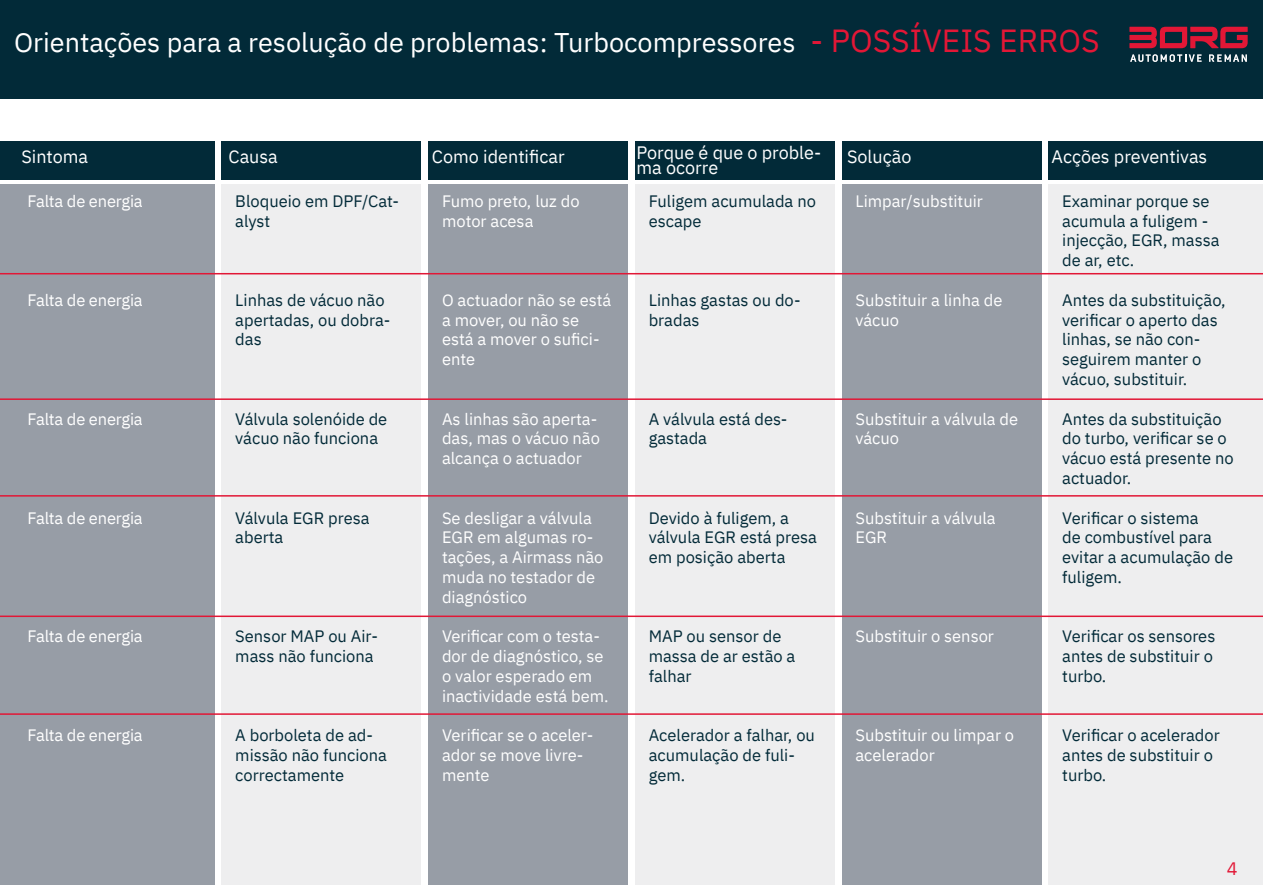
<style>
.page{position:relative;width:1263px;height:893px;background:#fff}
.page>*{position:absolute;margin:0;border:0;box-sizing:border-box;transform-origin:0 0}
.t1{font:27px "IBM Plex Sans";color:#fff}
.t2{font:18px/15px "IBM Plex Sans";color:#fff}
.t3{font:18px "IBM Plex Sans";color:#e21736}
.t4{font:16.5px/19.8px "IBM Plex Sans";color:#022a38}
.t5{font:16.5px/19.8px "IBM Plex Sans";color:#fff}
.s1{font-size:31.95px;color:#e21736}
</style>
<div class="page">
<div style="left:0;top:0;width:1263px;height:99px;background:#022a38"></div>
<div style="left:222px;top:141px;width:199px;height:39px;background:#022a38"></div>
<div style="left:428px;top:141px;width:200px;height:39px;background:#022a38"></div>
<div style="left:635px;top:141px;width:200px;height:39px;background:#022a38"></div>
<div style="left:842px;top:141px;width:199px;height:39px;background:#022a38"></div>
<div style="left:1048px;top:141px;width:215px;height:39px;background:#022a38"></div>
<div style="left:0;top:141px;width:214px;height:39px;background:#022a38"></div>
<div style="left:0;top:184px;width:214px;height:700px;background:#979da6"></div>
<div style="left:222px;top:184px;width:199px;height:700px;background:#eeeeef"></div>
<div style="left:428px;top:184px;width:200px;height:700px;background:#979da6"></div>
<div style="left:635px;top:184px;width:200px;height:700px;background:#eeeeef"></div>
<div style="left:842px;top:184px;width:199px;height:700px;background:#979da6"></div>
<div style="left:1048px;top:184px;width:215px;height:700px;background:#eeeeef"></div>
<hr style="left:0;top:273px;width:1263px;height:1px;background:#e21736">
<hr style="left:0;top:398px;width:1263px;height:2px;background:#e21736">
<hr style="left:0;top:495px;width:1263px;height:2px;background:#e21736">
<hr style="left:0;top:616px;width:1263px;height:1px;background:#e21736">
<hr style="left:0;top:713px;width:1263px;height:2px;background:#e21736">
<svg style="left:1129px;top:27px;width:119px;height:21px"></svg>
<svg style="left:1130px;top:54px;width:71px;height:8px"></svg>
<svg style="left:1209px;top:54px;width:38px;height:8px"></svg>
<p class="t1" style="left:14px;top:21px;width:1087px">Orientações para a resolução de problemas: Turbocompressores <span class="s1">- POSSÍVEIS ERROS</span></p>
<p class="t2" style="left:21px;top:148px;width:68px">Sintoma</p>
<p class="t2" style="left:228px;top:148px;width:51px">Causa</p>
<p class="t2" style="left:432px;top:148px;width:134px">Como identificar</p>
<p class="t2" style="left:637px;top:143px;width:186px">Porque é que o proble&shy;ma ocorre</p>
<p class="t2" style="left:847px;top:148px;width:66px">Solução</p>
<p class="t2" style="left:1051px;top:148px;width:157px">Acções preventivas</p>
<p class="t5" style="left:28px;top:190px;width:117px">Falta de energia</p>
<p class="t4" style="left:235px;top:190px;width:165px">Bloqueio em DPF/Cat&shy;alyst</p>
<p class="t5" style="left:442px;top:190px;width:139px">Fumo preto, luz do motor acesa</p>
<p class="t4" style="left:649px;top:190px;width:169px">Fuligem acumulada no escape</p>
<p class="t5" style="left:855px;top:190px;width:129px">Limpar/substituir</p>
<p class="t4" style="left:1062px;top:190px;width:159px">Examinar porque se acumula a fuligem - injecção, EGR, massa de ar, etc.</p>
<p class="t4" style="left:1062px;top:289px;width:165px">Antes da substituição, verificar o aperto das linhas, se não con&shy;seguirem manter o vácuo, substituir.</p>
<p class="t4" style="left:1062px;top:407px;width:173px">Antes da substituição do turbo, verificar se o vácuo está presente no actuador.</p>
<p class="t4" style="left:1062px;top:506px;width:172px">Verificar o sistema<br>de combustível para evitar a acumulação de fuligem.</p>
<p class="t4" style="left:235px;top:289px;width:157px">Linhas de vácuo não apertadas, ou dobra&shy;das</p>
<p class="t5" style="left:442px;top:289px;width:171px">O actuador não se está a mover, ou não se está a mover o sufici&shy;ente</p>
<p class="t5" style="left:28px;top:289px;width:117px">Falta de energia</p>
<p class="t4" style="left:649px;top:289px;width:153px">Linhas gastas ou do&shy;bradas</p>
<p class="t5" style="left:855px;top:289px;width:148px">Substituir a linha de vácuo</p>
<p class="t4" style="left:235px;top:407px;width:154px">Válvula solenóide de vácuo não funciona</p>
<p class="t4" style="left:649px;top:407px;width:140px">A válvula está des&shy;gastada</p>
<p class="t5" style="left:855px;top:407px;width:164px">Substituir a válvula de vácuo</p>
<p class="t5" style="left:28px;top:407px;width:117px">Falta de energia</p>
<p class="t5" style="left:442px;top:407px;width:160px">As linhas são aperta&shy;das, mas o vácuo não alcança o actuador</p>
<p class="t4" style="left:235px;top:506px;width:136px">Válvula EGR presa aberta</p>
<p class="t5" style="left:442px;top:506px;width:163px">Se desligar a válvula<br>EGR em algumas ro&shy;tações, a Airmass não muda no testador de diagnóstico</p>
<p class="t5" style="left:442px;top:625px;width:168px">Verificar com o testa&shy;dor de diagnóstico, se o valor esperado em inactividade está bem.</p>
<p class="t5" style="left:442px;top:724px;width:153px">Verificar se o aceler&shy;ador se move livre&shy;mente</p>
<p class="t4" style="left:649px;top:506px;width:170px">Devido à fuligem, a válvula EGR está presa em posição aberta</p>
<p class="t5" style="left:855px;top:506px;width:142px">Substituir a válvula<br>EGR</p>
<p class="t5" style="left:28px;top:506px;width:117px">Falta de energia</p>
<p class="t4" style="left:1062px;top:625px;width:155px">Verificar os sensores antes de substituir o turbo.</p>
<p class="t5" style="left:28px;top:625px;width:117px">Falta de energia</p>
<p class="t4" style="left:235px;top:625px;width:144px">Sensor MAP ou Air&shy;mass não funciona</p>
<p class="t4" style="left:649px;top:625px;width:148px">MAP ou sensor de massa de ar estão a falhar</p>
<p class="t5" style="left:855px;top:625px;width:140px">Substituir o sensor</p>
<p class="t4" style="left:1062px;top:724px;width:159px">Verificar o acelerador antes de substituir o turbo.</p>
<p class="t5" style="left:28px;top:724px;width:117px">Falta de energia</p>
<p class="t4" style="left:235px;top:724px;width:153px">A borboleta de ad&shy;missão não funciona correctamente</p>
<p class="t4" style="left:649px;top:724px;width:168px">Acelerador a falhar, ou acumulação de fuli&shy;gem.</p>
<p class="t5" style="left:855px;top:724px;width:160px">Substituir ou limpar o acelerador</p>
<p class="t3" style="left:1227px;top:855px;width:12px">4</p>
</div>
